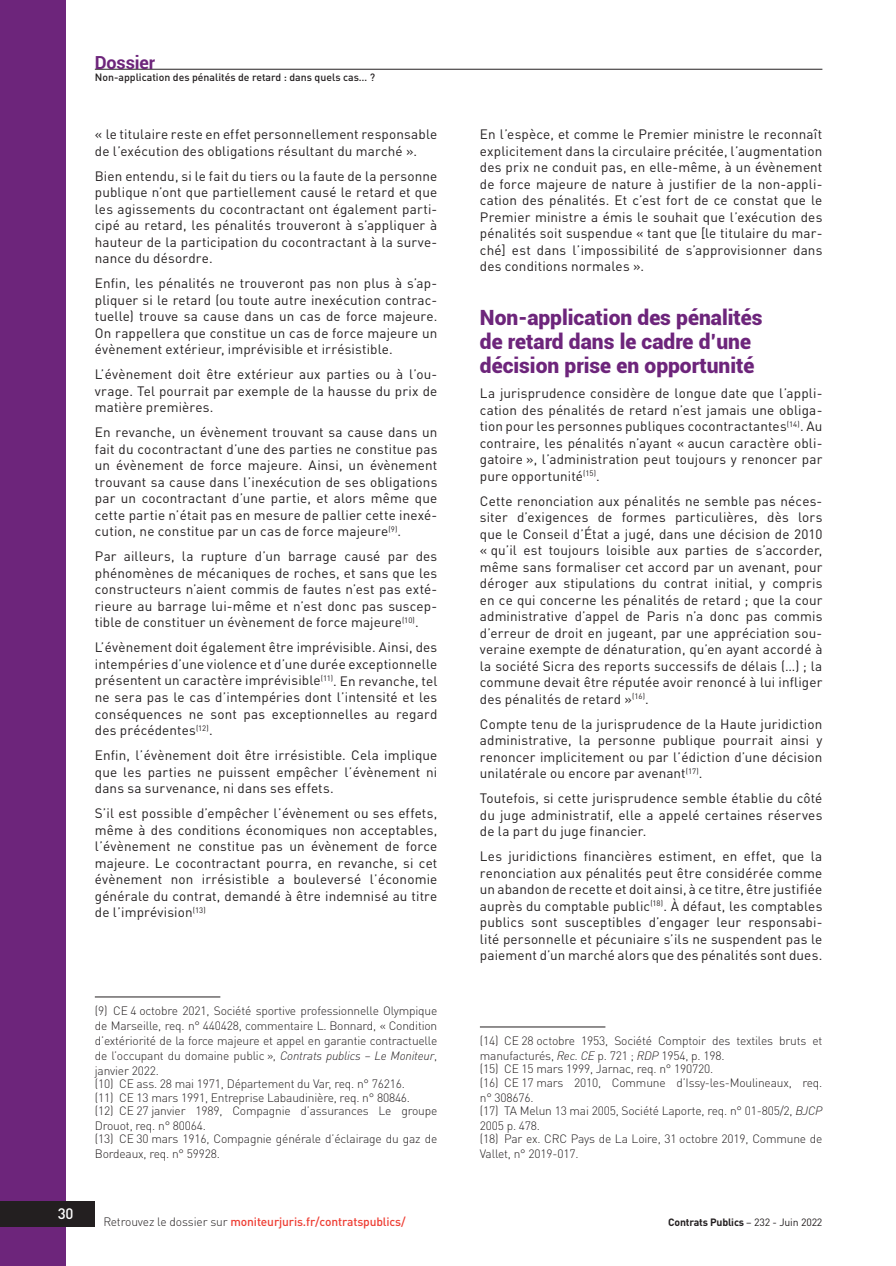
<style>
.page{position:relative;width:896px;height:1266px;background:#fff}
.page>*{position:absolute;margin:0;border:0;box-sizing:border-box;transform-origin:0 0}
.t1{font:900 21px/24px "Roboto";color:#6d257b}
.t2{font:700 18px "Roboto";letter-spacing:-.01em;color:#6d257b}
.t3{font:500 15px "DINOT";color:#fff}
.t4{font:13.5px/16.5px "DINOT";letter-spacing:.01em;color:#231f20;text-align:justify}
.t5{font:300 12px/13.4px "DINOT";letter-spacing:-.015em;color:#231f20}
.t6{font:500 12px "DINOT";letter-spacing:-.01em;color:#ee3e34}
.t7{font:500 10.5px "DINOT";color:#231f20}
.t8{font:700 10.5px "DINOT";letter-spacing:-.02em;color:#231f20}
.s1{font-style:italic}
.s2{font-weight:300;color:#231f20}
.s3{font-weight:400}
</style>
<div class="page">
<div style="left:0;top:0;width:65px;height:1265px;background:#6d257b"></div>
<hr style="left:95px;top:996px;width:125px;height:1px;background:#231f20">
<hr style="left:480px;top:1026px;width:125px;height:1px;background:#231f20">
<div style="left:0;top:1200px;width:95px;height:26px;background:#231f20"></div>
<hr style="left:95px;top:69px;width:727px;height:1px;background:#231f20">
<h2 class="t2" style="left:95px;top:50px;width:62px">Dossier</h2>
<p class="t7" style="left:95px;top:71px;width:282px">Non-application des pénalités de retard : dans quels cas… ?</p>
<p class="t4" style="left:95px;top:126px;width:344px">« le titulaire reste en effet personnellement responsable de l’exécution des obligations résultant du marché ».</p>
<p class="t4" style="left:95px;top:167px;width:344px">Bien entendu, si le fait du tiers ou la faute de la personne publique n’ont que partiellement causé le retard et que les agissements du cocontractant ont également parti&shy;cipé au retard, les pénalités trouveront à s’appliquer à hauteur de la participation du cocontractant à la surve&shy;nance du désordre.</p>
<p class="t4" style="left:95px;top:275px;width:344px">Enfin, les pénalités ne trouveront pas non plus à s’ap&shy;pliquer si le retard (ou toute autre inexécution contrac&shy;tuelle) trouve sa cause dans un cas de force majeure.<br>On rappellera que constitue un cas de force majeure un évènement extérieur, imprévisible et irrésistible.</p>
<p class="t4" style="left:95px;top:366px;width:344px">L’évènement doit être extérieur aux parties ou à l’ou&shy;vrage. Tel pourrait par exemple de la hausse du prix de matière premières.</p>
<p class="t4" style="left:95px;top:424px;width:344px">En revanche, un évènement trouvant sa cause dans un fait du cocontractant d’une des parties ne constitue pas un évènement de force majeure. Ainsi, un évènement trouvant sa cause dans l’inexécution de ses obligations par un cocontractant d’une partie, et alors même que cette partie n’était pas en mesure de pallier cette inexé&shy;cution, ne constitue par un cas de force majeure<sup>(9)</sup>.</p>
<p class="t4" style="left:95px;top:548px;width:344px">Par ailleurs, la rupture d’un barrage causé par des phénomènes de mécaniques de roches, et sans que les constructeurs n’aient commis de fautes n’est pas exté&shy;rieure au barrage lui-même et n’est donc pas suscep&shy;tible de constituer un évènement de force majeure<sup>(10)</sup>.</p>
<p class="t4" style="left:95px;top:639px;width:344px">L’évènement doit également être imprévisible. Ainsi, des intempéries d’une violence et d’une durée exceptionnelle présentent un caractère imprévisible<sup>(11)</sup>. En revanche, tel ne sera pas le cas d’intempéries dont l’intensité et les conséquences ne sont pas exceptionnelles au regard des précédentes<sup>(12)</sup>.</p>
<p class="t4" style="left:95px;top:746px;width:344px">Enfin, l’évènement doit être irrésistible. Cela implique que les parties ne puissent empêcher l’évènement ni dans sa survenance, ni dans ses effets.</p>
<p class="t4" style="left:95px;top:804px;width:344px">S’il est possible d’empêcher l’évènement ou ses effets, même à des conditions économiques non acceptables, l’évènement ne constitue pas un évènement de force majeure. Le cocontractant pourra, en revanche, si cet évènement non irrésistible a bouleversé l’économie générale du contrat, demandé à être indemnisé au titre de l’imprévision<sup>(13)</sup></p>
<p class="t3" style="left:58px;top:1204px;width:17px">30</p>
<p class="t5" style="left:95px;top:1002px;width:344px;line-height:15px;text-align:justify">(9) CE 4 octobre 2021, Société sportive professionnelle Olympique de Marseille, req. n° 440428, commentaire L. Bonnard, « Condition d’extériorité de la force majeure et appel en garantie contractuelle de l’occupant du domaine public », <span class="s1">Contrats publics – Le Moniteur</span>, janvier 2022.</p>
<p class="t5" style="left:95px;top:1076px;width:344px">(10) CE ass. 28 mai 1971, Département du Var, req. n° 76216.<br>(11) CE 13 mars 1991, Entreprise Labaudinière, req. n° 80846.<br>(12) CE 27 janvier 1989, Compagnie d’assurances Le groupe</p>
<p class="t5" style="left:95px;top:1118px;width:344px">Drouot, req. n° 80064.<br>(13) CE 30 mars 1916, Compagnie générale d’éclairage du gaz de</p>
<p class="t5" style="left:95px;top:1147px;width:127px">Bordeaux, req. n° 59928.</p>
<p class="t6" style="left:103px;top:1214px;width:304px"><span class="s2">Retrouvez le dossier sur</span> moniteurjuris.fr/contratspublics/</p>
<p class="t4" style="left:480px;top:126px;width:344px">En l’espèce, et comme le Premier ministre le reconnaît explicitement dans la circulaire précitée, l’augmentation des prix ne conduit pas, en elle-même, à un évènement de force majeure de nature à justifier de la non-appli&shy;cation des pénalités. Et c’est fort de ce constat que le Premier ministre a émis le souhait que l’exécution des pénalités soit suspendue « tant que [le titulaire du mar&shy;ché] est dans l’impossibilité de s’approvisionner dans des conditions normales ».</p>
<h1 class="t1" style="left:480px;top:305px;width:284px">Non-application des pénalités de retard dans le cadre d’une décision prise en opportunité</h1>
<p class="t4" style="left:480px;top:385px;width:344px">La jurisprudence considère de longue date que l’appli&shy;cation des pénalités de retard n’est jamais une obliga&shy;tion pour les personnes publiques cocontractantes<sup>(14)</sup>. Au contraire, les pénalités n’ayant « aucun caractère obli&shy;gatoire », l’administration peut toujours y renoncer par pure opportunité<sup>(15)</sup>.</p>
<p class="t4" style="left:480px;top:492px;width:344px">Cette renonciation aux pénalités ne semble pas néces&shy;siter d’exigences de formes particulières, dès lors que le Conseil d’État a jugé, dans une décision de 2010 « qu’il est toujours loisible aux parties de s’accorder, même sans formaliser cet accord par un avenant, pour déroger aux stipulations du contrat initial, y compris en ce qui concerne les pénalités de retard ; que la cour administrative d’appel de Paris n’a donc pas commis d’erreur de droit en jugeant, par une appréciation sou&shy;veraine exempte de dénaturation, qu’en ayant accordé à la société Sicra des reports successifs de délais (…) ; la commune devait être réputée avoir renoncé à lui infliger des pénalités de retard »<sup>(16)</sup>.</p>
<p class="t4" style="left:480px;top:715px;width:344px">Compte tenu de la jurisprudence de la Haute juridiction administrative, la personne publique pourrait ainsi y renoncer implicitement ou par l’édiction d’une décision unilatérale ou encore par avenant<sup>(17)</sup>.</p>
<p class="t4" style="left:480px;top:790px;width:344px">Toutefois, si cette jurisprudence semble établie du côté du juge administratif, elle a appelé certaines réserves de la part du juge financier.</p>
<p class="t4" style="left:480px;top:848px;width:344px">Les juridictions financières estiment, en effet, que la renonciation aux pénalités peut être considérée comme un abandon de recette et doit ainsi, à ce titre, être justifiée auprès du comptable public<sup>(18)</sup>. À défaut, les comptables publics sont susceptibles d’engager leur responsabi&shy;lité personnelle et pécuniaire s’ils ne suspendent pas le paiement d’un marché alors que des pénalités sont dues.</p>
<p class="t5" style="left:480px;top:1032px;width:344px;line-height:15px">(14) CE 28 octobre 1953, Société Comptoir des textiles bruts et manufacturés, <span class="s1">Rec. CE</span> p. 721 ; <span class="s1">RDP</span> 1954, p. 198.</p>
<p class="t5" style="left:480px;top:1061px;width:344px">(15) CE 15 mars 1999, Jarnac, req. n° 190720.<br>(16) CE 17 mars 2010, Commune d’Issy-les-Moulineaux, req.</p>
<p class="t5" style="left:480px;top:1090px;width:344px">n° 308676.<br>(17) TA Melun 13 mai 2005, Société Laporte, req. n° 01‑805/2, <span class="s1">BJCP</span></p>
<p class="t5" style="left:480px;top:1118px;width:344px">2005 p. 478.<br>(18) Par ex. CRC Pays de La Loire, 31 octobre 2019, Commune de</p>
<p class="t5" style="left:480px;top:1147px;width:100px">Vallet, n° 2019‑017.</p>
<p class="t8" style="left:668px;top:1215px;width:156px">Contrats Publics <span class="s3">– 232 - Juin 2022</span></p>
</div>
